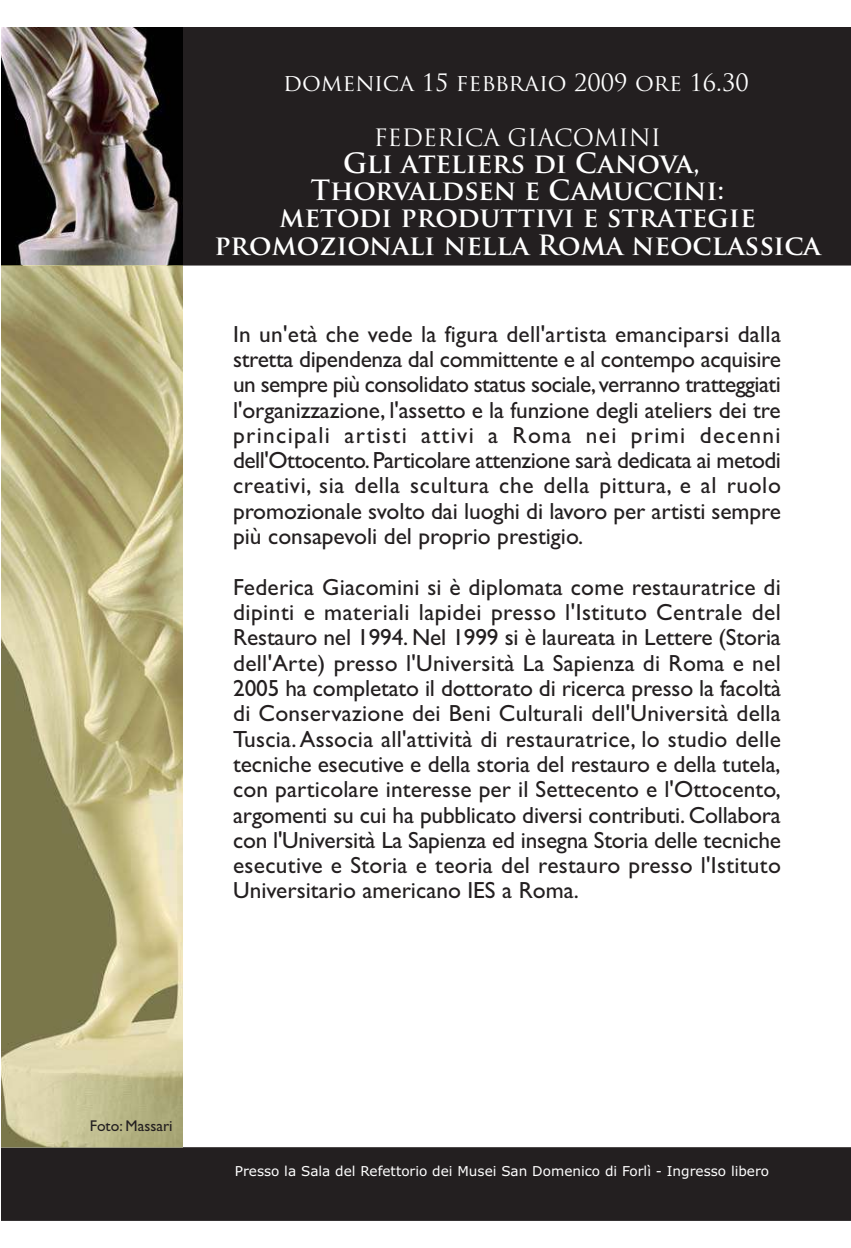
<style>
.page{position:relative;width:851px;height:1248px;background:#fff}
.page>*{position:absolute;margin:0;border:0;box-sizing:border-box;transform-origin:0 0}
.t1{font:700 27.2px/27.2px "Trajan Pro";color:#fff;text-align:center}
.t2{font:23.4px/25.2px "Gill Sans";color:#231f20;text-align:justify}
.t3{font:23.4px "Trajan Pro";color:#fff}
.t4{font:15.6px "Gill Sans";color:#231f20}
.t5{font:13.6px "Verdana";color:#fff}
</style>
<div class="page">
<div style="left:1px;top:27px;width:849px;height:238px;background:#231f20"></div>
<div style="left:1px;top:1147px;width:849px;height:72px;background:#231f20"></div>
<img style="left:1px;top:28px;width:181px;height:237px">
<svg style="left:1px;top:266px;width:181px;height:881px;background:#b4ac7d"></svg>
<svg style="left:1px;top:1147px;width:181px;height:1px"></svg>
<img style="left:1px;top:265px;width:181px;height:1px">
<p class="t3" style="left:283px;top:69px;width:467px">domenica 15 febbraio 2009 ore 16.30</p>
<p class="t3" style="left:373px;top:124px;width:289px">FEDERICA GIACOMINI</p>
<p class="t1" style="left:214px;top:150px;width:607px">Gli ateliers di Canova,<br>Thorvaldsen e Camuccini:<br>metodi produttivi e strategie promozionali nella Roma neoclassica</p>
<p class="t2" style="left:233px;top:323px;width:549px">In un'età che vede la figura dell'artista emanciparsi dalla stretta dipendenza dal committente e al contempo acquisire un sempre più consolidato status sociale, verranno tratteggiati l'organizzazione, l'assetto e la funzione degli ateliers dei tre principali artisti attivi a Roma nei primi decenni dell'Ottocento. Particolare attenzione sarà dedicata ai metodi creativi, sia della scultura che della pittura, e al ruolo promozionale svolto dai luoghi di lavoro per artisti sempre più consapevoli del proprio prestigio.</p>
<p class="t2" style="left:233px;top:576px;width:549px">Federica Giacomini si è diplomata come restauratrice di dipinti e materiali lapidei presso l'Istituto Centrale del Restauro nel 1994. Nel 1999 si è laureata in Lettere (Storia dell'Arte) presso l'Università La Sapienza di Roma e nel 2005 ha completato il dottorato di ricerca presso la facoltà di Conservazione dei Beni Culturali dell'Università della Tuscia. Associa all'attività di restauratrice, lo studio delle tecniche esecutive e della storia del restauro e della tutela, con particolare interesse per il Settecento e l'Ottocento, argomenti su cui ha pubblicato diversi contributi. Collabora con l'Università La Sapienza ed insegna Storia delle tecniche esecutive e Storia e teoria del restauro presso l'Istituto Universitario americano IES a Roma.</p>
<p class="t4" style="left:90px;top:1120px;width:84px">Foto: Massari</p>
<p class="t5" style="left:235px;top:1165px;width:535px">Presso la Sala del Refettorio dei Musei San Domenico di Forlì - Ingresso libero</p>
</div>
